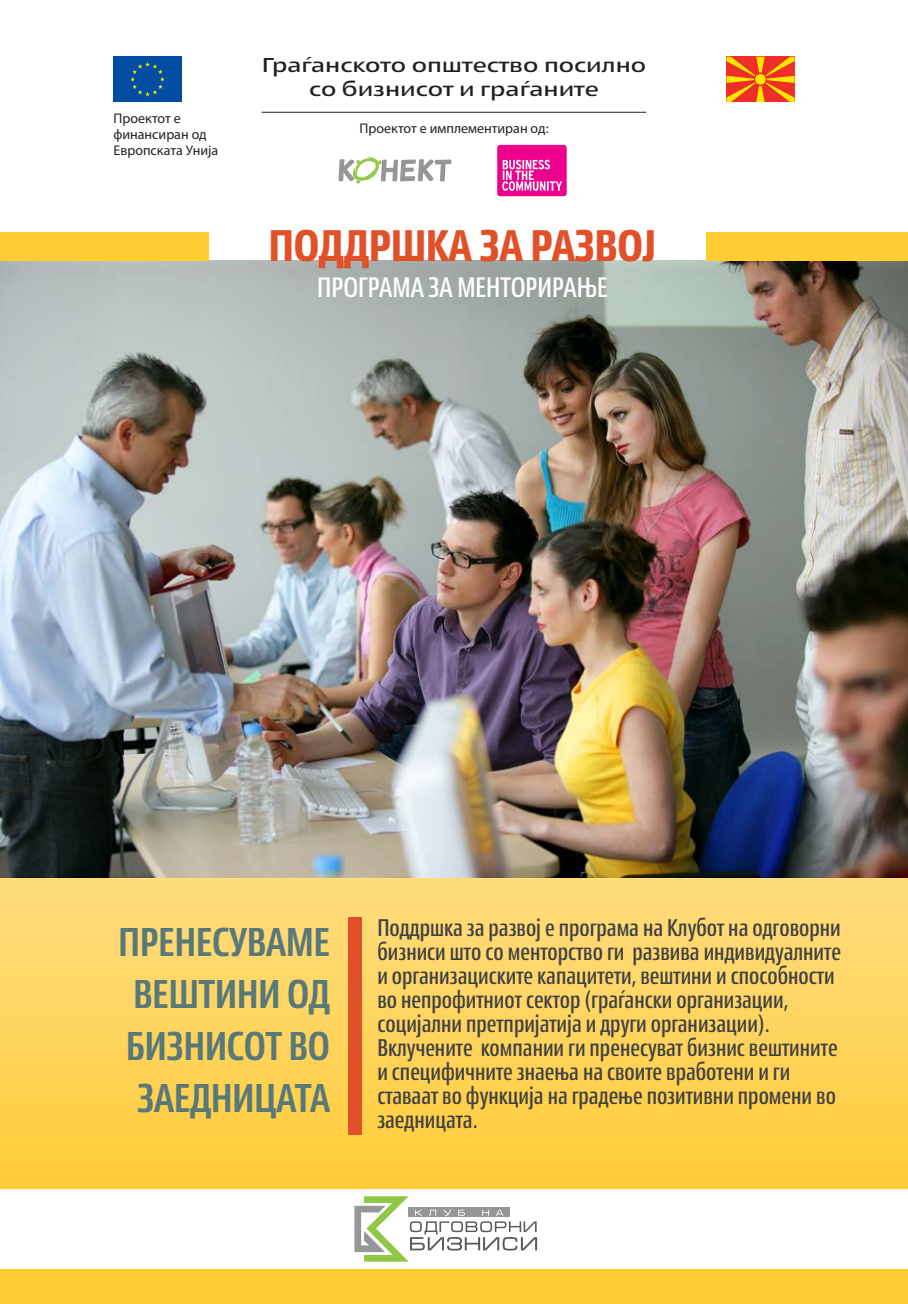
<style>
.page{position:relative;width:908px;height:1304px;background:#fff}
.page>*{position:absolute;margin:0;border:0;box-sizing:border-box;transform-origin:0 0}
.t1{font:700 condensed 44px "Den Haag Nova";color:#e15129}
.t2{font:600 condensed 40px/52px "Den Haag Nova";color:#59787a;text-align:justify}
.t3{font:500 condensed 28px "Den Haag Nova";color:#fff}
.t4{font:500 condensed 24px/24px "Den Haag Nova";color:#414142}
.t5{font:500 expanded 20px/24px "Den Haag Nova";color:#231f20;text-align:center}
.t6{font:14px/16px "Myriad Pro";color:#231f20}
</style>
<div class="page">
<div style="left:0;top:1229px;width:907px;height:75px;background:#ffcc32"></div>
<svg style="left:0;top:877px;width:907px;height:312px;background:#fed35b"></svg>
<div style="left:113px;top:57px;width:68px;height:45px;background:#034ea2"></div>
<svg style="left:130px;top:62px;width:35px;height:34px"></svg>
<svg style="left:726px;top:57px;width:68px;height:45px;background:#f3661b"></svg>
<svg style="left:754px;top:74px;width:11px;height:11px"></svg>
<svg style="left:338px;top:157px;width:113px;height:27px"></svg>
<div style="left:497px;top:145px;width:69px;height:51px;background:#ec008c;border-radius:3px"></div>
<svg style="left:502px;top:160px;width:60px;height:31px"></svg>
<hr style="left:261px;top:112px;width:385px;height:1px;background:#231f20">
<img style="left:0;top:261px;width:907px;height:616px">
<div style="left:348px;top:917px;width:13px;height:218px;background:#e15129"></div>
<div style="left:0;top:1189px;width:907px;height:79px;background:#fff"></div>
<svg style="left:354px;top:1196px;width:183px;height:66px"></svg>
<div style="left:706px;top:232px;width:201px;height:29px;background:#ffcc32"></div>
<div style="left:0;top:232px;width:209px;height:29px;background:#ffcc32"></div>
<p class="t5" style="left:261px;top:52px;width:386px">Граѓанското општество посилно со бизнисот и граѓаните</p>
<p class="t6" style="left:113px;top:110px;width:106px">Проектот е финансиран од<br>Европската Унија</p>
<p class="t6" style="left:359px;top:120px;width:190px">Проектот е имплементиран од:</p>
<h1 class="t1" style="left:269px;top:213px;width:388px">ПОДДРШКА ЗА РАЗВОЈ</h1>
<p class="t3" style="left:317px;top:267px;width:292px">ПРОГРАМА ЗА МЕНТОРИРАЊЕ</p>
<h2 class="t2" style="left:119px;top:914px;width:213px">ПРЕНЕСУВАМЕ ВЕШТИНИ ОД БИЗНИСОТ ВО ЗАЕДНИЦАТА</h2>
<p class="t4" style="left:377px;top:914px;width:465px">Поддршка за развој е програма на Клубот на одговорни бизниси што со менторство ги развива индивидуалните и организациските капацитети, вештини и способности во непрофитниот сектор (граѓански организации, социјални претпријатија и други организации).<br>Вклучените компании ги пренесуват бизнис вештините и специфичните знаења на своите вработени и ги ставаат во функција на градење позитивни промени во заедницата.</p>
</div>
